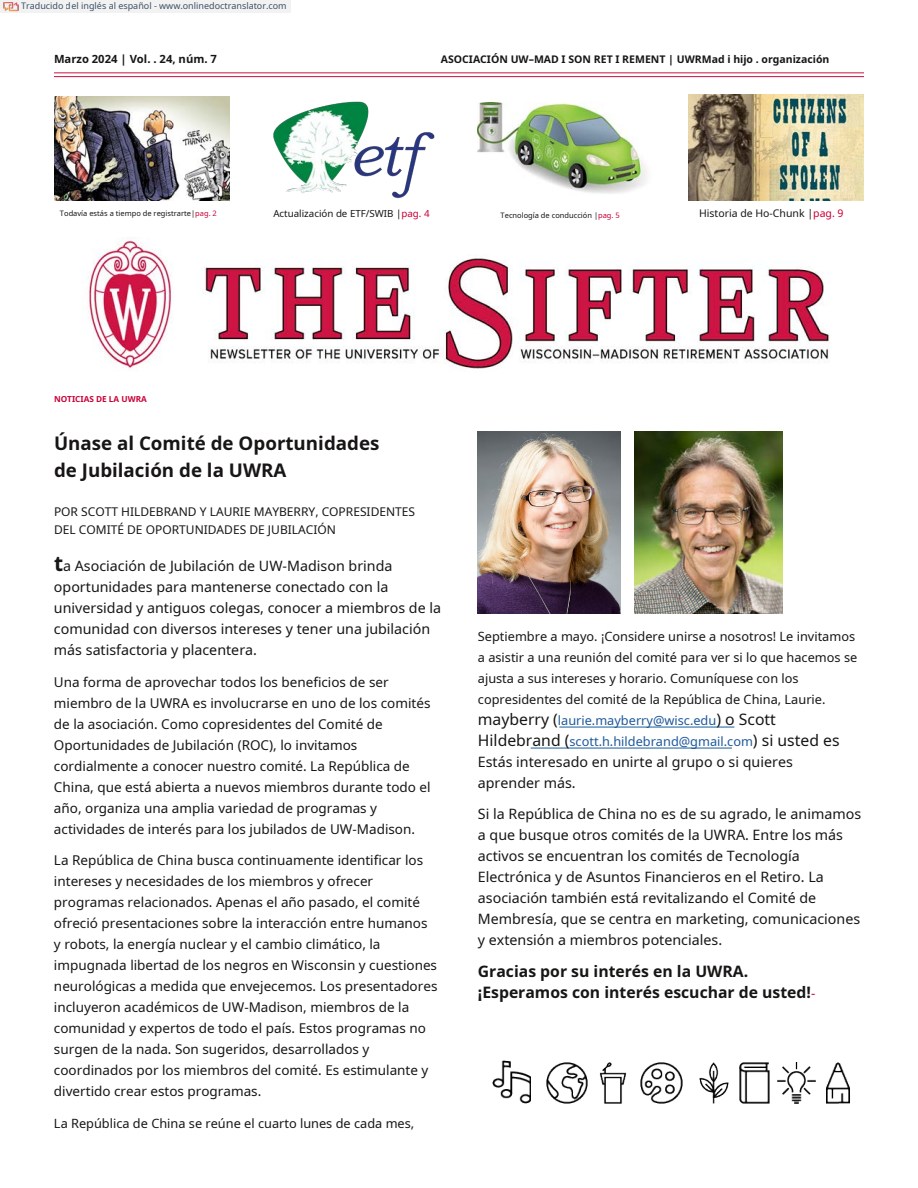
<style>
.page{position:relative;width:918px;height:1188px;background:#fff}
.page>*{position:absolute;margin:0;border:0;box-sizing:border-box;transform-origin:0 0}
.t1{font:700 18.75px/27px "Noto Sans";color:#171615}
.t2{font:700 15.75px/21px "Noto Sans";color:#171615}
.t3{font:14.25px/21px "Noto Sans";color:#171615}
.t4{font:13.5px/21px "Noto Sans";color:#171615}
.t5{font:12.75px/21px "Noto Sans";color:#171615}
.t6{font:12.75px/21px "Noto Sans";color:#1d589b}
.t7{font:12px/18px "Noto Sans";color:#171615}
.t8{font:700 11.25px "Noto Sans";color:#171615}
.t9{font:700 10.5px "Noto Sans";color:#171615}
.t10{font:10.5px "Noto Sans";color:#171615}
.t11{font:9.75px "Noto Sans";color:#171615}
.t12{font:9px "Noto Sans";color:rgb(15 43 70/.8)}
.t13{font:700 8.25px "Noto Sans";color:#ca0036}
.t14{font:7.5px "Noto Sans";color:#171615}
.s1{color:#ca0036}
.s2{font-weight:700;font-size:21px}
.s3{font-size:15.75px;color:#171615}
.s4{font-weight:400;font-size:13.5px;color:#ca0036}
</style>
<div class="page">
<img style="left:87px;top:237px;width:743px;height:133px">
<img style="left:599px;top:1062px;width:27px;height:42px">
<img style="left:546px;top:1062px;width:42px;height:42px">
<img style="left:778px;top:1062px;width:37px;height:42px">
<img style="left:740px;top:1062px;width:30px;height:42px">
<img style="left:699px;top:1062px;width:30px;height:42px">
<img style="left:640px;top:1062px;width:42px;height:42px">
<hr style="left:54px;top:72px;width:810px;height:1px;background:#cd1141">
<hr style="left:54px;top:76px;width:810px;height:1px;background:#cd1141">
<img style="left:273px;top:101px;width:162px;height:98px">
<img style="left:477px;top:103px;width:172px;height:91px">
<img style="left:54px;top:96px;width:176px;height:105px">
<img style="left:689px;top:95px;width:175px;height:106px">
<hr style="left:559px;top:727px;width:175px;height:1px;background:#175d9e">
<hr style="left:531px;top:748px;width:201px;height:1px;background:#175d9e">
<img style="left:477px;top:431px;width:144px;height:183px">
<img style="left:634px;top:432px;width:149px;height:182px">
<img style="left:826px;top:1062px;width:24px;height:42px">
<img style="left:492px;top:1060px;width:39px;height:44px">
<div style="left:0;top:0;width:291px;height:14px;background:#f2f2f2"></div>
<img style="left:4px;top:2px;width:15px;height:12px">
<p class="t12" style="left:21px;top:-1px;width:267px">Traducido del inglés al español - www.onlinedoctranslator.com</p>
<p class="t8" style="left:54px;top:51px;width:165px">Marzo 2024 | Vol. . 24, núm. 7</p>
<p class="t9" style="left:441px;top:52px;width:390px">ASOCIACIÓN UW–MAD I SON RET I REMENT | UWRMad i hijo . organización</p>
<p class="t14" style="left:60px;top:208px;width:158px">Todavía estás a tiempo de registrarte|<span class="s1">pag. 2</span></p>
<p class="t11" style="left:273px;top:207px;width:158px">Actualización de ETF/SWIB |<span class="s1">pag. 4</span></p>
<p class="t14" style="left:501px;top:210px;width:121px">Tecnología de conducción |<span class="s1">pag. 5</span></p>
<p class="t10" style="left:699px;top:205px;width:146px">Historia de Ho-Chunk |<span class="s1">pag. 9</span></p>
<p class="t13" style="left:54px;top:393px;width:94px">NOTICIAS DE LA UWRA</p>
<h1 class="t1" style="left:54px;top:429px;width:327px">Únase al Comité de Oportunidades de Jubilación de la UWRA</h1>
<p class="t7" style="left:54px;top:502px;width:363px">POR SCOTT HILDEBRAND Y LAURIE MAYBERRY, COPRESIDENTES<br>DEL COMITÉ DE OPORTUNIDADES DE JUBILACIÓN</p>
<p class="t3" style="left:54px;top:555px;width:389px"><span class="s2">t</span>a Asociación de Jubilación de UW-Madison brinda oportunidades para mantenerse conectado con la universidad y antiguos colegas, conocer a miembros de la comunidad con diversos intereses y tener una jubilación más satisfactoria y placentera.</p>
<p class="t4" style="left:54px;top:671px;width:378px">Una forma de aprovechar todos los beneficios de ser miembro de la UWRA es involucrarse en uno de los comités de la asociación. Como copresidentes del Comité de Oportunidades de Jubilación (ROC), lo invitamos cordialmente a conocer nuestro comité. La República de China, que está abierta a nuevos miembros durante todo el año, organiza una amplia variedad de programas y actividades de interés para los jubilados de UW-Madison.</p>
<p class="t4" style="left:54px;top:850px;width:385px">La República de China busca continuamente identificar los intereses y necesidades de los miembros y ofrecer programas relacionados. Apenas el año pasado, el comité ofreció presentaciones sobre la interacción entre humanos y robots, la energía nuclear y el cambio climático, la impugnada libertad de los negros en Wisconsin y cuestiones neurológicas a medida que envejecemos. Los presentadores incluyeron académicos de UW-Madison, miembros de la comunidad y expertos de todo el país. Estos programas no surgen de la nada. Son sugeridos, desarrollados y coordinados por los miembros del comité. Es estimulante y divertido crear estos programas.</p>
<p class="t5" style="left:54px;top:1113px;width:362px">La República de China se reúne el cuarto lunes de cada mes,</p>
<p class="t5" style="left:478px;top:625px;width:381px">Septiembre a mayo. ¡Considere unirse a nosotros! Le invitamos a asistir a una reunión del comité para ver si lo que hacemos se ajusta a sus intereses y horario. Comuníquese con los copresidentes del comité de la República de China, Laurie.</p>
<p class="t6" style="left:478px;top:709px;width:363px"><span class="s3">mayberry (</span>laurie.mayberry@wisc.edu<span class="s3">) o Scott<br>Hildebrand (</span>scott.h.hildebrand@gmail.com<span class="s3">) si usted es</span></p>
<p class="t3" style="left:478px;top:751px;width:317px">Estás interesado en unirte al grupo o si quieres aprender más.</p>
<p class="t3" style="left:478px;top:803px;width:385px">Si la República de China no es de su agrado, le animamos a que busque otros comités de la UWRA. Entre los más activos se encuentran los comités de Tecnología Electrónica y de Asuntos Financieros en el Retiro. La asociación también está revitalizando el Comité de Membresía, que se centra en marketing, comunicaciones y extensión a miembros potenciales.</p>
<p class="t2" style="left:478px;top:960px;width:339px">Gracias por su interés en la UWRA. ¡Esperamos con interés escuchar de usted!<span class="s4">-</span></p>
</div>
